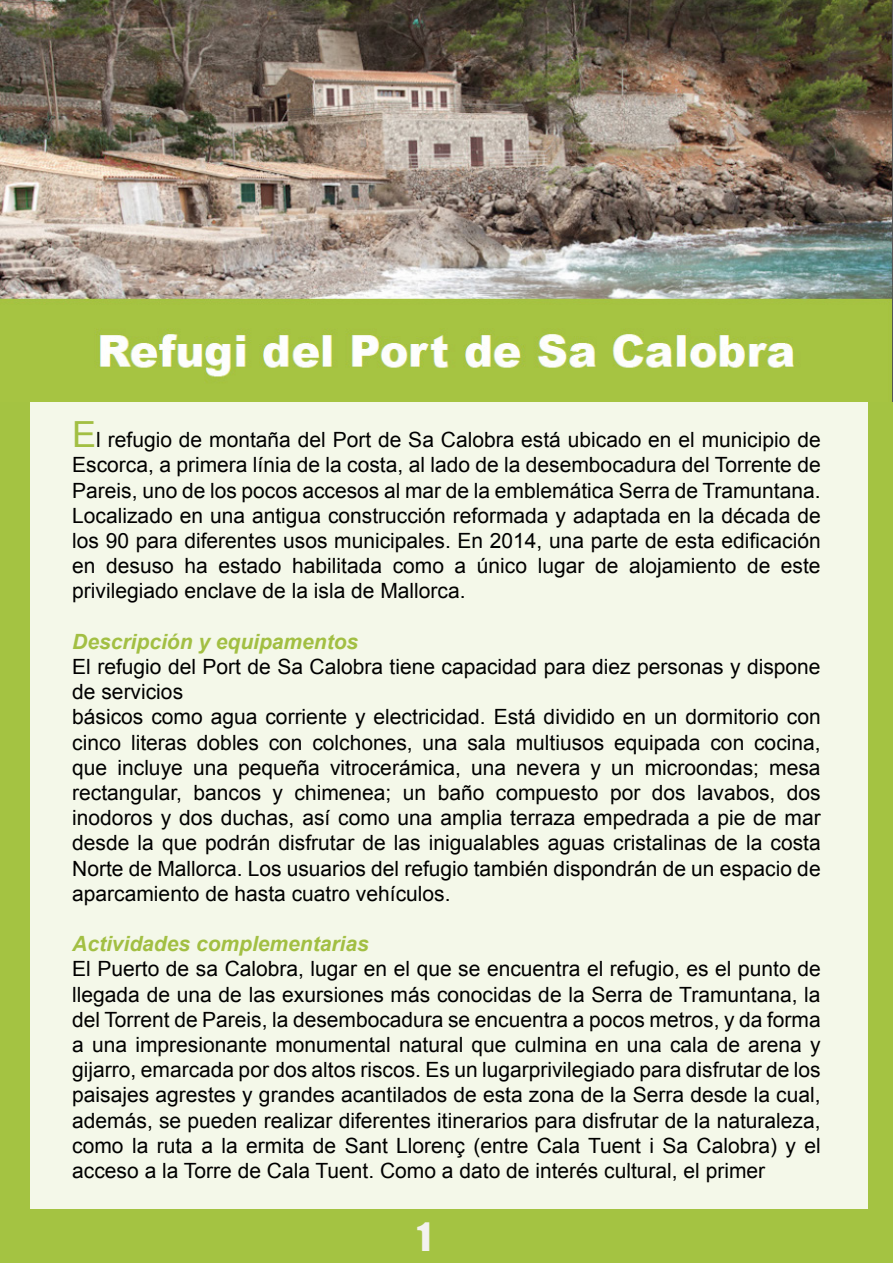
<style>
.page{position:relative;width:893px;height:1263px;background:#a4c342}
.page>*{position:absolute;margin:0;border:0;box-sizing:border-box;transform-origin:0 0}
.t1{font:36px "Impact";color:#f3f2ef}
.t2{font:21px/25.2px "Arial";color:#000;text-align:justify}
.t3{font:italic 700 21px "Arial";color:#a2bf43}
.s1{font-size:36px;color:#a2bf43}
</style>
<div class="page">
<div style="left:30px;top:54px;width:837px;height:1155px;background:#f4f8e9"></div>
<img style="left:0;top:0;width:893px;height:401px">
<p class="t2" style="left:72px;top:427px;width:750px"><span class="s1">E</span>l refugio de montaña del Port de Sa Calobra está ubicado en el municipio de Escorca, a primera línia de la costa, al lado de la desembocadura del Torrente de Pareis, uno de los pocos accesos al mar de la emblemática Serra de Tramuntana.<br>Localizado en una antigua construcción reformada y adaptada en la década de los 90 para diferentes usos municipales. En 2014, una parte de esta edificación en desuso ha estado habilitada como a único lugar de alojamiento de este privilegiado enclave de la isla de Mallorca.</p>
<p class="t3" style="left:72px;top:627px;width:287px">Descripción y equipamentos</p>
<p class="t2" style="left:72px;top:654px;width:750px;text-align:left">El refugio del Port de Sa Calobra tiene capacidad para diez personas y dispone de servicios<br>básicos como agua corriente y electricidad. Está dividido en un dormitorio con cinco literas dobles con colchones, una sala multiusos equipada con cocina, que incluye una pequeña vitrocerámica, una nevera y un microondas; mesa rectangular, bancos y chimenea; un baño compuesto por dos lavabos, dos inodoros y dos duchas, así como una amplia terraza empedrada a pie de mar desde la que podrán disfrutar de las inigualables aguas cristalinas de la costa Norte de Mallorca. Los usuarios del refugio también dispondrán de un espacio de aparcamiento de hasta cuatro vehículos.</p>
<p class="t3" style="left:72px;top:930px;width:298px">Actividades complementarias</p>
<p class="t2" style="left:72px;top:957px;width:750px">El Puerto de sa Calobra, lugar en el que se encuentra el refugio, es el punto de llegada de una de las exursiones más conocidas de la Serra de Tramuntana, la del Torrent de Pareis, la desembocadura se encuentra a pocos metros, y da forma a una impresionante monumental natural que culmina en una cala de arena y gijarro, emarcada por dos altos riscos. Es un lugarprivilegiado para disfrutar de los paisajes agrestes y grandes acantilados de esta zona de la Serra desde la cual, además, se pueden realizar diferentes itinerarios para disfrutar de la naturaleza, como la ruta a la ermita de Sant Llorenç (entre Cala Tuent i Sa Calobra) y el acceso a la Torre de Cala Tuent. Como a dato de interés cultural, el primer</p>
<h1 class="t1" style="left:417px;top:1209px;width:15px">1</h1>
</div>
